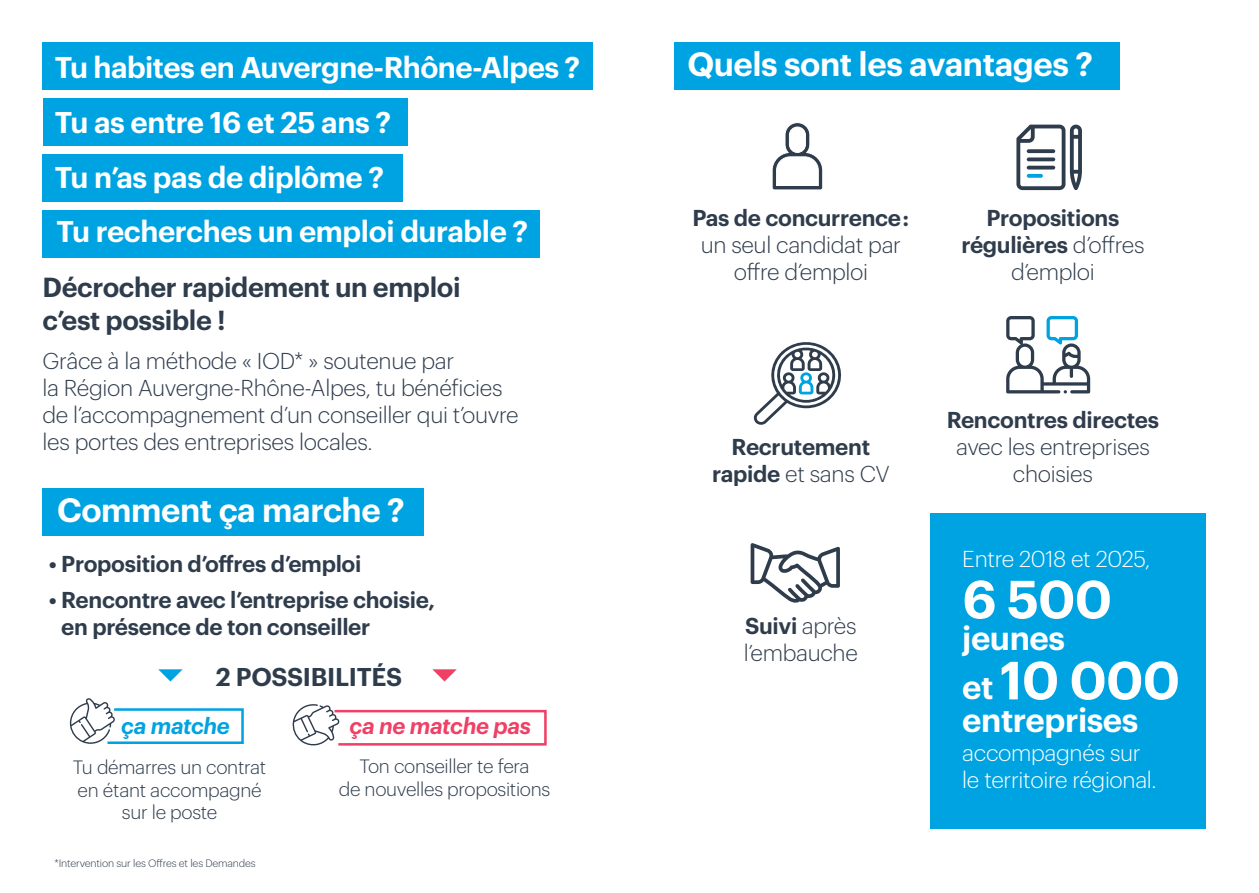
<style>
.page{position:relative;width:1259px;height:893px;background:#fff}
.page>*{position:absolute;margin:0;border:0;box-sizing:border-box;transform-origin:0 0}
.t1{font:600 52.5px "Graphik";letter-spacing:-.015em;color:#fff}
.t2{font:600 33px "Graphik";letter-spacing:-.015em;color:#fff}
.t3{font:600 29.4px "Graphik";letter-spacing:-.015em;color:#fff}
.t4{font:600 27px/32.7px "Graphik";letter-spacing:-.015em;color:#2f3c4c}
.t5{font:600 25.2px "Graphik";letter-spacing:-.01em;color:#2f3c4c}
.t6{font:300 22.5px/27px "Graphik";letter-spacing:-.015em;color:#2f3c4c}
.t7{font:600 22.5px/27px "Graphik";letter-spacing:-.015em;color:#2f3c4c;text-align:center}
.t8{font:300 22.5px/27px "Graphik";letter-spacing:-.015em;color:#fff}
.t9{font:italic 600 22.5px "Graphik";letter-spacing:-.015em;color:#ef4066}
.t10{font:italic 600 22.5px "Graphik";letter-spacing:-.015em;color:#00a3e1}
.t11{font:300 18.9px/22.6px "Graphik";letter-spacing:-.015em;color:#2f3c4c;text-align:center}
.t12{font:300 10.5px "Graphik";letter-spacing:-.015em;color:#2f3c4c}
.s1{font-weight:600}
.s2{font-weight:300}
.s3{font-size:33px}
</style>
<div class="page">
<svg style="left:753px;top:342px;width:88px;height:83px"></svg>
<svg style="left:158px;top:669px;width:25px;height:12px"></svg>
<svg style="left:432px;top:669px;width:25px;height:12px"></svg>
<div style="left:43px;top:43px;width:550px;height:47px;background:#00a3e1"></div>
<div style="left:43px;top:98px;width:364px;height:48px;background:#00a3e1"></div>
<div style="left:43px;top:154px;width:359px;height:48px;background:#00a3e1"></div>
<div style="left:43px;top:210px;width:497px;height:48px;background:#00a3e1"></div>
<svg style="left:1016px;top:125px;width:66px;height:65px"></svg>
<svg style="left:70px;top:698px;width:174px;height:46px"></svg>
<svg style="left:292px;top:704px;width:255px;height:42px"></svg>
<svg style="left:1006px;top:316px;width:84px;height:77px"></svg>
<svg style="left:772px;top:122px;width:51px;height:68px"></svg>
<svg style="left:750px;top:543px;width:90px;height:60px"></svg>
<div style="left:43px;top:488px;width:380px;height:47px;background:#00a3e1"></div>
<div style="left:674px;top:43px;width:445px;height:47px;background:#00a3e1"></div>
<div style="left:930px;top:513px;width:275px;height:316px;background:#00a3e1"></div>
<p class="t3" style="left:55px;top:45px;width:527px">Tu habites en Auvergne-Rhône-Alpes ?</p>
<p class="t3" style="left:55px;top:99px;width:338px">Tu as entre 16 et 25 ans ?</p>
<p class="t3" style="left:55px;top:155px;width:331px">Tu n’as pas de diplôme ?</p>
<p class="t3" style="left:57px;top:209px;width:473px">Tu recherches un emploi durable ?</p>
<p class="t4" style="left:43px;top:269px;width:420px">Décrocher rapidement un emploi c’est possible !</p>
<p class="t6" style="left:43px;top:346px;width:477px">Grâce à la méthode « IOD* » soutenue par<br>la Région Auvergne-Rhône-Alpes, tu bénéficies de l’accompagnement d’un conseiller qui t’ouvre les portes des entreprises locales.</p>
<p class="t2" style="left:57px;top:484px;width:349px">Comment ça marche ?</p>
<p class="t7" style="left:49px;top:549px;width:314px">• Proposition d’offres d’emploi</p>
<p class="t7" style="left:61px;top:585px;width:375px;text-align:left;text-indent:-12px">• Rencontre avec l’entreprise choisie, en présence de ton conseiller</p>
<p class="t5" style="left:216px;top:657px;width:188px">2 POSSIBILITÉS</p>
<p class="t10" style="left:121px;top:709px;width:110px">ça matche</p>
<p class="t11" style="left:73px;top:754px;width:195px">Tu démarres un contrat en étant accompagné sur le poste</p>
<p class="t9" style="left:349px;top:709px;width:183px">ça ne matche pas</p>
<p class="t11" style="left:339px;top:754px;width:213px">Ton conseiller te fera<br>de nouvelles propositions</p>
<p class="t12" style="left:55px;top:855px;width:203px">*Intervention sur les Offres et les Demandes</p>
<p class="t2" style="left:687px;top:39px;width:407px">Quels sont les avantages ?</p>
<p class="t6" style="left:692px;top:203px;width:218px;text-align:center"><span class="s1">Pas de concurrence : </span>un seul candidat par offre d’emploi</p>
<p class="t7" style="left:961px;top:202px;width:185px">Propositions régulières <span class="s2">d’offres d’emploi</span></p>
<p class="t7" style="left:712px;top:431px;width:179px">Recrutement rapide <span class="s2">et sans CV</span></p>
<p class="t6" style="left:744px;top:610px;width:115px"><span class="s1">Suivi</span> après l’embauche</p>
<p class="t6" style="left:946px;top:404px;width:214px;text-align:center"><span class="s1">Rencontres directes </span>avec les entreprises choisies</p>
<p class="t8" style="left:962px;top:544px;width:190px">Entre 2018 et 2025,</p>
<p class="t1" style="left:962px;top:559px;width:151px">6 500</p>
<p class="t2" style="left:962px;top:613px;width:104px">jeunes</p>
<p class="t1" style="left:962px;top:640px;width:219px"><span class="s3">et</span> 10 000</p>
<p class="t2" style="left:962px;top:695px;width:178px">entreprises</p>
<p class="t8" style="left:962px;top:737px;width:196px">accompagnés sur le territoire régional.</p>
</div>
